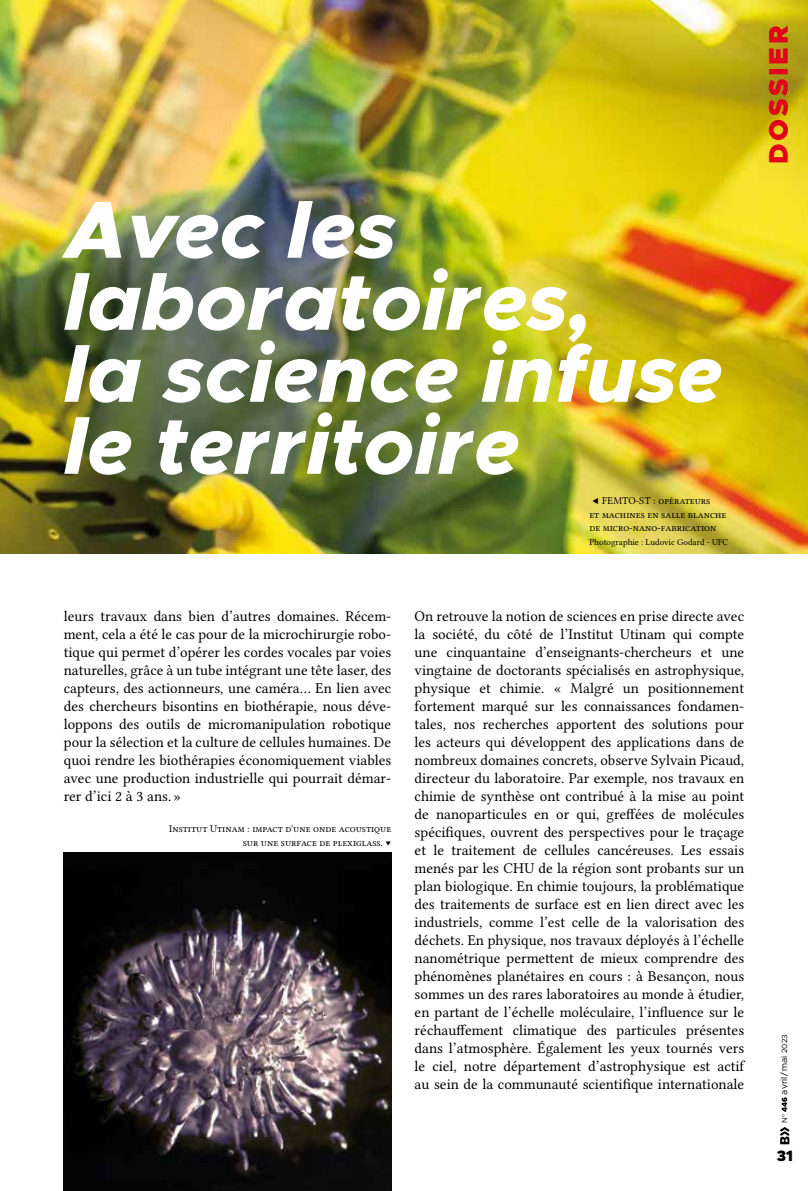
<style>
.page{position:relative;width:808px;height:1191px;background:#fff}
.page>*{position:absolute;margin:0;border:0;box-sizing:border-box;transform-origin:0 0}
.t1{font:italic 800 81px/72px "Metropolis";color:#fff}
.t2{font:900 27px "Metropolis";letter-spacing:.1em;color:#e2001a}
.t3{font:15px/18px "Lin Libertine O";letter-spacing:.06em;color:#000;text-align:justify}
.t4{font:900 15px "Metropolis";color:#000}
.t5{font:10.5px/13.5px "Lin Libertine O";color:#000;text-align:right}
.t6{font:9px "Lin Libertine O";color:#000}
.t7{font:9px "Metropolis";color:#000}
.s1{font-size:13.5px}
.s2{font-size:7.5px}
.s3{font-weight:900;font-size:7.5px}
</style>
<div class="page">
<img style="left:0;top:0;width:808px;height:553px">
<svg style="left:780px;top:1127px;width:9px;height:17px"></svg>
<img style="left:64px;top:852px;width:327px;height:339px">
<h1 class="t1" style="left:64px;top:194px;width:660px">Avec les laboratoires,<br>la science infuse le territoire</h1>
<p class="t5" style="left:589px;top:494px;width:139px;text-align:left"><span class="s1">◀</span> FEMTO-ST : opérateurs<br>et machines en salle blanche de micro-nano-fabrication</p>
<p class="t6" style="left:589px;top:536px;width:140px">Photographie : Ludovic Godard - UFC</p>
<h2 class="t2" style="left:761px;top:164px;width:140px;rotate:-90deg">DOSSIER</h2>
<p class="t3" style="left:64px;top:607px;width:329px">leurs travaux dans bien d’autres domaines. Récem&shy;ment, cela a été le cas pour de la microchirurgie robo&shy;tique qui permet d’opérer les cordes vocales par voies naturelles, grâce à un tube intégrant une tête laser, des capteurs, des actionneurs, une caméra… En lien avec des chercheurs bisontins en biothérapie, nous déve&shy;loppons des outils de micromanipulation robotique pour la sélection et la culture de cellules humaines. De quoi rendre les biothérapies économiquement viables avec une production industrielle qui pourrait démar&shy;rer d’ici 2 à 3 ans. »</p>
<p class="t3" style="left:415px;top:607px;width:332px">On retrouve la notion de sciences en prise directe avec la société, du côté de l’Institut Utinam qui compte une cinquantaine d’enseignants-chercheurs et une vingtaine de doctorants spécialisés en astrophysique, physique et chimie. « Malgré un positionnement fortement marqué sur les connaissances fondamen&shy;tales, nos recherches apportent des solutions pour les acteurs qui développent des applications dans de nombreux domaines concrets, observe Sylvain Picaud, directeur du laboratoire. Par exemple, nos travaux en chimie de synthèse ont contribué à la mise au point de nanoparticules en or qui, greffées de molécules spécifiques, ouvrent des perspectives pour le traçage et le traitement de cellules cancéreuses. Les essais menés par les CHU de la région sont probants sur un plan biologique. En chimie toujours, la problématique des traitements de surface est en lien direct avec les industriels, comme l’est celle de la valorisation des déchets. En physique, nos travaux déployés à l’échelle nanométrique permettent de mieux comprendre des phénomènes planétaires en cours : à Besançon, nous sommes un des rares laboratoires au monde à étudier, en partant de l’échelle moléculaire, l’influence sur le réchauffement climatique des particules présentes dans l’atmosphère. Également les yeux tournés vers le ciel, notre département d’astrophysique est actif au sein de la communauté scientifique internationale</p>
<p class="t5" style="left:169px;top:822px;width:223px">Institut Utinam : impact d'une onde acoustique sur une surface de plexiglass. ▼</p>
<p class="t7" style="left:778px;top:1122px;width:90px;rotate:-90deg"><span class="s2">N</span><sup>o</sup> <span class="s3">446</span> avril /mai <span class="s2">2023</span></p>
<p class="t4" style="left:777px;top:1145px;width:18px">31</p>
</div>
